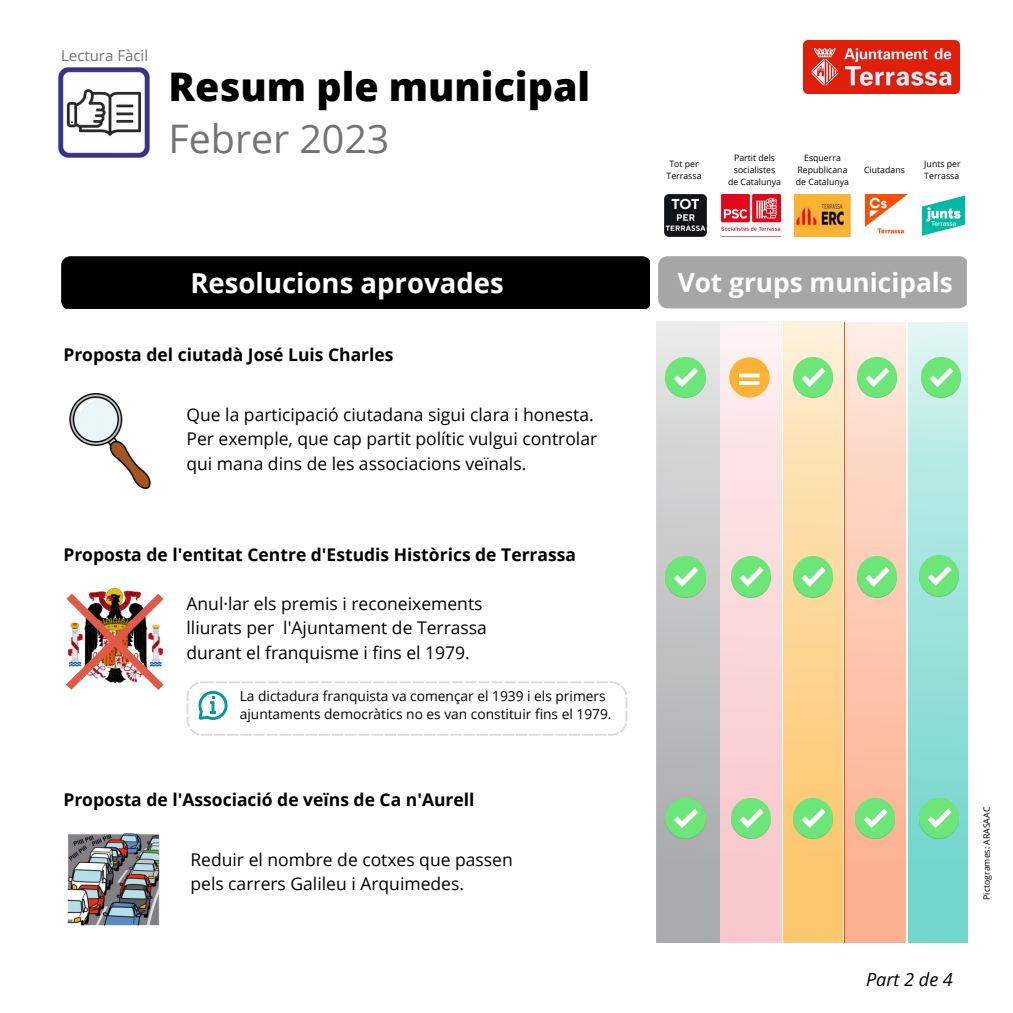
<style>
.page{position:relative;width:1013px;height:1013px;background:#fff}
.page>*{position:absolute;margin:0;border:0;box-sizing:border-box;transform-origin:0 0}
.t1{font:800 39.38px "Open Sans";color:#000}
.t2{font:39.38px "Open Sans";color:#737373}
.t3{font:700 27.5px "Open Sans";color:#fff}
.t4{font:700 26.25px "Open Sans";color:#fff}
.t5{font:italic 18.12px "Open Sans";color:#000}
.t6{font:17.5px/24.4px "Open Sans";color:#000}
.t7{font:700 17.5px "Open Sans";color:#000}
.t8{font:15px "Open Sans";color:#737373}
.t9{font:13.75px/18.8px "Open Sans";color:#000}
.t10{font:8.75px/11.6px "Open Sans";color:#000;text-align:center}
</style>
<div class="page">
<img style="left:803px;top:40px;width:156px;height:54px">
<img style="left:722px;top:194px;width:58px;height:37px">
<img style="left:922px;top:195px;width:42px;height:41px">
<div style="left:908px;top:323px;width:59px;height:619px;background:linear-gradient(to bottom,#d4f2ef,#65d2c8)"></div>
<div style="left:720px;top:322px;width:61px;height:620px;background:linear-gradient(to bottom,#fceeee,#f6c3c7)"></div>
<div style="left:783px;top:321px;width:59px;height:621px;background:linear-gradient(to bottom,#feedd0,#fcc260)"></div>
<div style="left:845px;top:322px;width:61px;height:620px;background:linear-gradient(to bottom,#fee7dd,#fcab87)"></div>
<div style="left:656px;top:322px;width:63px;height:620px;background:linear-gradient(to bottom,#e4e4e4,#a2a4a5)"></div>
<img style="left:865px;top:194px;width:42px;height:40px">
<img style="left:794px;top:194px;width:56px;height:42px">
<img style="left:664px;top:194px;width:43px;height:42px">
<div style="left:658px;top:256px;width:308px;height:52px;background:#a6a6a6"></div>
<div style="left:61px;top:256px;width:589px;height:52px;background:#000"></div>
<img style="left:69px;top:393px;width:82px;height:96px">
<img style="left:67px;top:833px;width:93px;height:93px">
<svg style="left:186px;top:681px;width:441px;height:54px"></svg>
<img style="left:665px;top:557px;width:40px;height:40px">
<img style="left:731px;top:557px;width:39px;height:40px">
<img style="left:793px;top:557px;width:39px;height:40px">
<img style="left:857px;top:557px;width:39px;height:40px">
<img style="left:919px;top:556px;width:39px;height:40px">
<img style="left:665px;top:357px;width:40px;height:40px">
<img style="left:793px;top:357px;width:39px;height:40px">
<img style="left:857px;top:357px;width:39px;height:40px">
<img style="left:921px;top:357px;width:39px;height:40px">
<img style="left:665px;top:798px;width:40px;height:40px">
<img style="left:731px;top:798px;width:39px;height:40px">
<img style="left:793px;top:798px;width:39px;height:40px">
<img style="left:855px;top:798px;width:39px;height:40px">
<img style="left:919px;top:798px;width:39px;height:40px">
<img style="left:58px;top:67px;width:92px;height:91px">
<img style="left:66px;top:588px;width:98px;height:102px">
<div style="left:729px;top:357px;width:40px;height:40px;background:#fcb237;border-radius:50%"></div>
<svg style="left:739px;top:373px;width:20px;height:4px"></svg>
<svg style="left:739px;top:381px;width:20px;height:4px"></svg>
<p class="t8" style="left:61px;top:45px;width:88px">Lectura Fàcil</p>
<h1 class="t1" style="left:168px;top:59px;width:423px">Resum ple municipal</h1>
<h1 class="t2" style="left:168px;top:111px;width:222px">Febrer 2023</h1>
<p class="t10" style="left:666px;top:158px;width:36px">Tot per<br>Terrassa</p>
<p class="t10" style="left:728px;top:152px;width:55px">Partit dels socialistes de Catalunya</p>
<p class="t10" style="left:864px;top:163px;width:42px">Ciutadans</p>
<p class="t10" style="left:924px;top:158px;width:38px;text-align:left">Junts per<br>Terrassa</p>
<p class="t10" style="left:796px;top:152px;width:55px">Esquerra<br>Republicana de Catalunya</p>
<h2 class="t3" style="left:190px;top:264px;width:315px">Resolucions aprovades</h2>
<h3 class="t4" style="left:677px;top:264px;width:277px">Vot grups municipals</h3>
<p class="t7" style="left:63px;top:342px;width:332px">Proposta del ciutadà José Luis Charles</p>
<p class="t6" style="left:186px;top:402px;width:412px">Que la participació ciutadana sigui clara i honesta.<br>Per exemple, que cap partit polític vulgui controlar qui mana dins de les associacions veïnals.</p>
<p class="t7" style="left:63px;top:542px;width:514px">Proposta de l'entitat Centre d'Estudis Històrics de Terrassa</p>
<p class="t6" style="left:186px;top:591px;width:302px">Anul·lar els premis i reconeixements lliurats per l'Ajuntament de Terrassa durant el franquisme i fins el 1979.</p>
<p class="t9" style="left:240px;top:686px;width:373px">La dictadura franquista va començar el 1939 i els primers ajuntaments democràtics no es van constituir fins el 1979.</p>
<p class="t7" style="left:63px;top:787px;width:413px">Proposta de l'Associació de veïns de Ca n'Aurell</p>
<p class="t6" style="left:190px;top:847px;width:324px">Reduir el nombre de cotxes que passen pels carrers Galileu i Arquimedes.</p>
<p class="t5" style="left:866px;top:966px;width:88px">Part 2 de 4</p>
<p class="t10" style="left:980px;top:899px;width:94px;rotate:-90deg">Pictogrames: ARASAAC</p>
</div>
